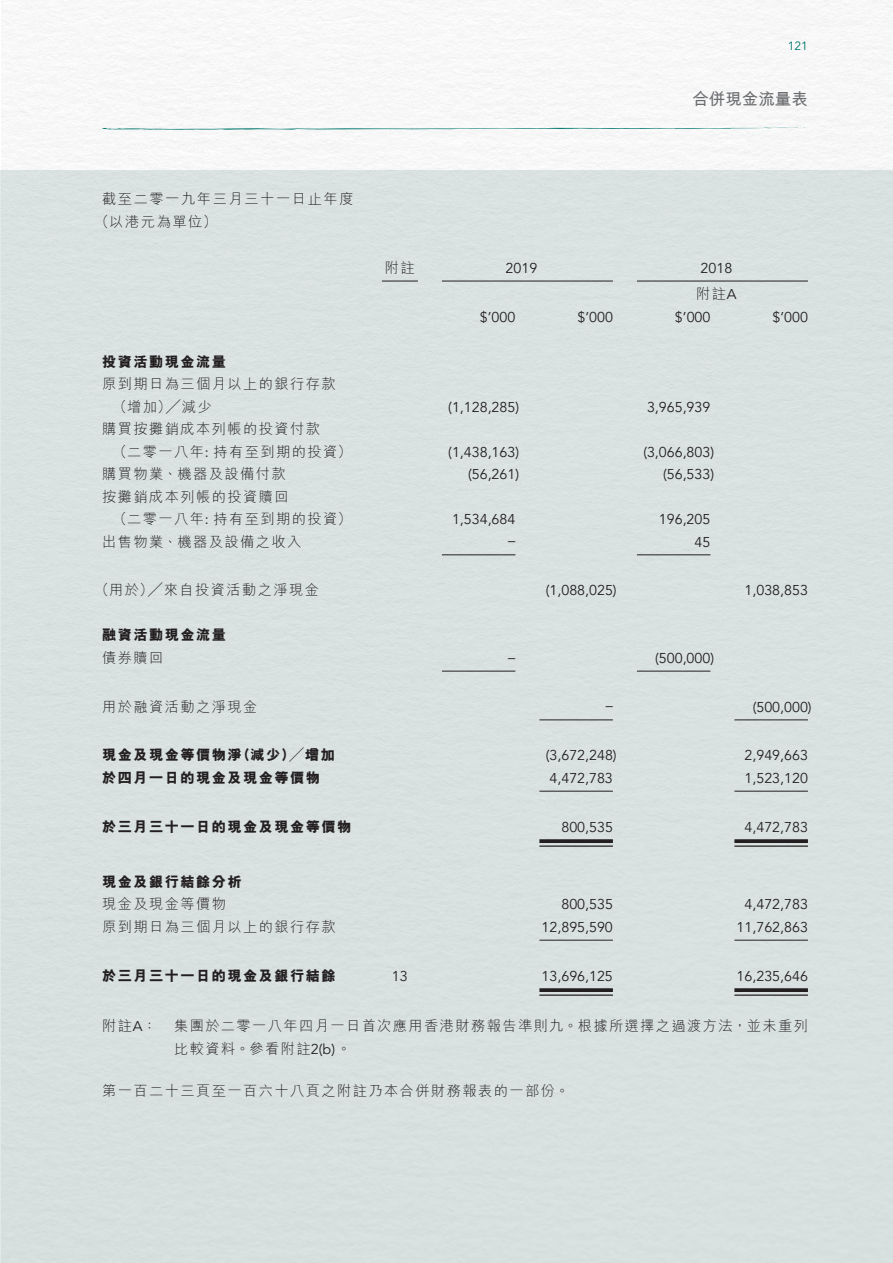
<style>
.page{position:relative;width:893px;height:1263px;background:#fff}
.page>*{position:absolute;margin:0;border:0;box-sizing:border-box;transform-origin:0 0}
.t1{font:700 16.5px "M Hei HK";color:#6c6d70}
._01_Body_Text{font:14.25px "Avenir";color:#231f20}
._15_Table_Stub{font:300 14.25px/22.5px "M Hei HK";letter-spacing:.1em;color:#231f20}
._15_Table_Stub-2{font:800 14.25px "M Hei HK";letter-spacing:.1em;color:#231f20}
._21_IN0__Note{font:300 14.25px/22.5px "M Hei HK";letter-spacing:.095em;color:#231f20}
._01_Body_Text-2{font:300 14.25px "M Hei HK";letter-spacing:.1em;color:#231f20}
.t2{font:12px "Avenir";color:#00766c}
.s1{font-family:"Avenir";font-weight:400}
</style>
<div class="page">
<div style="left:0;top:170px;width:893px;height:1093px;background:#d9e1e0"></div>
<svg style="left:101px;top:127px;width:707px;height:3px"></svg>
<hr style="left:382px;top:281px;width:36px;height:1px;background:#231f20">
<hr style="left:442px;top:281px;width:171px;height:1px;background:#231f20">
<hr style="left:637px;top:281px;width:171px;height:1px;background:#231f20">
<hr style="left:442px;top:554px;width:73px;height:1px;background:#231f20">
<hr style="left:637px;top:554px;width:73px;height:1px;background:#231f20">
<hr style="left:442px;top:671px;width:73px;height:1px;background:#231f20">
<hr style="left:637px;top:671px;width:73px;height:1px;background:#231f20">
<hr style="left:539px;top:719px;width:74px;height:1px;background:#231f20">
<hr style="left:734px;top:719px;width:74px;height:1px;background:#231f20">
<hr style="left:539px;top:791px;width:74px;height:1px;background:#231f20">
<hr style="left:734px;top:791px;width:74px;height:1px;background:#231f20">
<svg style="left:539px;top:839px;width:74px;height:4px"></svg>
<hr style="left:539px;top:845px;width:74px;height:2px;background:#231f20">
<svg style="left:734px;top:839px;width:74px;height:4px"></svg>
<hr style="left:734px;top:845px;width:74px;height:2px;background:#231f20">
<hr style="left:539px;top:940px;width:74px;height:1px;background:#231f20">
<hr style="left:734px;top:940px;width:74px;height:1px;background:#231f20">
<svg style="left:539px;top:988px;width:74px;height:4px"></svg>
<hr style="left:539px;top:994px;width:74px;height:2px;background:#231f20">
<svg style="left:734px;top:988px;width:74px;height:4px"></svg>
<hr style="left:734px;top:994px;width:74px;height:2px;background:#231f20">
<p class="t2" style="left:788px;top:39px;width:22px">121</p>
<p class="t1" style="left:692px;top:87px;width:117px">合併現金流量表</p>
<p class="_21_IN0__Note" style="left:95px;top:187px;width:260px;text-indent:7px">截至二零一九年三月三十一日止年度（以港元為單位）</p>
<p class="_15_Table_Stub-2" style="left:102px;top:354px;width:125px">投資活動現金流量</p>
<p class="_15_Table_Stub" style="left:113px;top:372px;width:224px;text-indent:-11px">原到期日為三個月以上的銀行存款（增加）╱減少</p>
<p class="_15_Table_Stub" style="left:113px;top:417px;width:240px;text-indent:-11px">購買按攤銷成本列帳的投資付款<br>（二零一八年<span class="s1">:</span> 持有至到期的投資）</p>
<p class="_01_Body_Text-2" style="left:385px;top:260px;width:31px">附註</p>
<p class="_01_Body_Text" style="left:506px;top:259px;width:33px">2019</p>
<p class="_01_Body_Text" style="left:701px;top:259px;width:33px">2018</p>
<p class="_01_Body_Text-2" style="left:696px;top:287px;width:42px">附註<span class="s1">A</span></p>
<p class="_01_Body_Text" style="left:480px;top:308px;width:37px">$’000</p>
<p class="_01_Body_Text" style="left:577px;top:308px;width:37px">$’000</p>
<p class="_01_Body_Text" style="left:675px;top:308px;width:37px">$’000</p>
<p class="_01_Body_Text" style="left:772px;top:308px;width:37px">$’000</p>
<p class="_01_Body_Text" style="left:448px;top:398px;width:72px">(1,128,285)</p>
<p class="_01_Body_Text" style="left:647px;top:398px;width:65px">3,965,939</p>
<p class="_01_Body_Text" style="left:448px;top:443px;width:72px">(1,438,163)</p>
<p class="_01_Body_Text" style="left:643px;top:443px;width:72px">(3,066,803)</p>
<p class="_15_Table_Stub" style="left:102px;top:462px;width:185px">購買物業、機器及設備付款</p>
<p class="_01_Body_Text" style="left:468px;top:466px;width:52px">(56,261)</p>
<p class="_01_Body_Text" style="left:663px;top:466px;width:52px">(56,533)</p>
<p class="_15_Table_Stub" style="left:113px;top:485px;width:240px;text-indent:-11px">按攤銷成本列帳的投資贖回<br>（二零一八年<span class="s1">:</span> 持有至到期的投資）</p>
<p class="_01_Body_Text" style="left:452px;top:511px;width:65px">1,534,684</p>
<p class="_01_Body_Text" style="left:659px;top:511px;width:53px">196,205</p>
<p class="_15_Table_Stub" style="left:102px;top:530px;width:201px">出售物業、機器及設備之收入</p>
<p class="_01_Body_Text" style="left:508px;top:532px;width:9px">–</p>
<p class="_01_Body_Text" style="left:695px;top:533px;width:17px">45</p>
<p class="_15_Table_Stub" style="left:95px;top:579px;width:226px">（用於）╱來自投資活動之淨現金</p>
<p class="_01_Body_Text" style="left:546px;top:582px;width:72px">(1,088,025)</p>
<p class="_01_Body_Text" style="left:744px;top:582px;width:65px">1,038,853</p>
<p class="_15_Table_Stub-2" style="left:102px;top:628px;width:125px">融資活動現金流量</p>
<p class="_15_Table_Stub" style="left:102px;top:646px;width:63px">債券贖回</p>
<p class="_01_Body_Text" style="left:508px;top:648px;width:9px">–</p>
<p class="_01_Body_Text" style="left:655px;top:649px;width:60px">(500,000)</p>
<p class="_15_Table_Stub" style="left:102px;top:695px;width:157px">用於融資活動之淨現金</p>
<p class="_01_Body_Text" style="left:606px;top:697px;width:9px">–</p>
<p class="_01_Body_Text" style="left:753px;top:698px;width:60px">(500,000)</p>
<p class="_15_Table_Stub-2" style="left:102px;top:748px;width:234px">現金及現金等價物淨（減少）╱增加</p>
<p class="_01_Body_Text" style="left:546px;top:747px;width:72px">(3,672,248)</p>
<p class="_01_Body_Text" style="left:744px;top:747px;width:65px">2,949,663</p>
<p class="_15_Table_Stub-2" style="left:102px;top:770px;width:220px">於四月一日的現金及現金等價物</p>
<p class="_01_Body_Text" style="left:549px;top:769px;width:65px">4,472,783</p>
<p class="_01_Body_Text" style="left:744px;top:769px;width:65px">1,523,120</p>
<p class="_15_Table_Stub-2" style="left:102px;top:819px;width:251px">於三月三十一日的現金及現金等價物</p>
<p class="_01_Body_Text" style="left:561px;top:818px;width:53px">800,535</p>
<p class="_01_Body_Text" style="left:744px;top:818px;width:65px">4,472,783</p>
<p class="_15_Table_Stub-2" style="left:102px;top:874px;width:141px">現金及銀行結餘分析</p>
<p class="_15_Table_Stub" style="left:102px;top:893px;width:125px">現金及現金等價物</p>
<p class="_01_Body_Text" style="left:561px;top:896px;width:53px">800,535</p>
<p class="_01_Body_Text" style="left:744px;top:896px;width:65px">4,472,783</p>
<p class="_15_Table_Stub" style="left:102px;top:915px;width:235px">原到期日為三個月以上的銀行存款</p>
<p class="_01_Body_Text" style="left:542px;top:918px;width:73px">12,895,590</p>
<p class="_01_Body_Text" style="left:737px;top:918px;width:73px">11,762,863</p>
<p class="_15_Table_Stub-2" style="left:102px;top:968px;width:235px">於三月三十一日的現金及銀行結餘</p>
<p class="_01_Body_Text" style="left:392px;top:967px;width:17px">13</p>
<p class="_01_Body_Text" style="left:542px;top:967px;width:73px">13,696,125</p>
<p class="_01_Body_Text" style="left:737px;top:967px;width:73px">16,235,646</p>
<p class="_21_IN0__Note" style="left:174px;top:1014px;width:636px;text-indent:-72px">附註<span class="s1">A</span>： 集團於二零一八年四月一日首次應用香港財務報告準則九。根據所選擇之過渡方法，並未重列比較資料。參看附註<span class="s1">2(b)</span>。</p>
<p class="_01_Body_Text-2" style="left:102px;top:1083px;width:469px">第一百二十三頁至一百六十八頁之附註乃本合併財務報表的一部份。</p>
</div>
